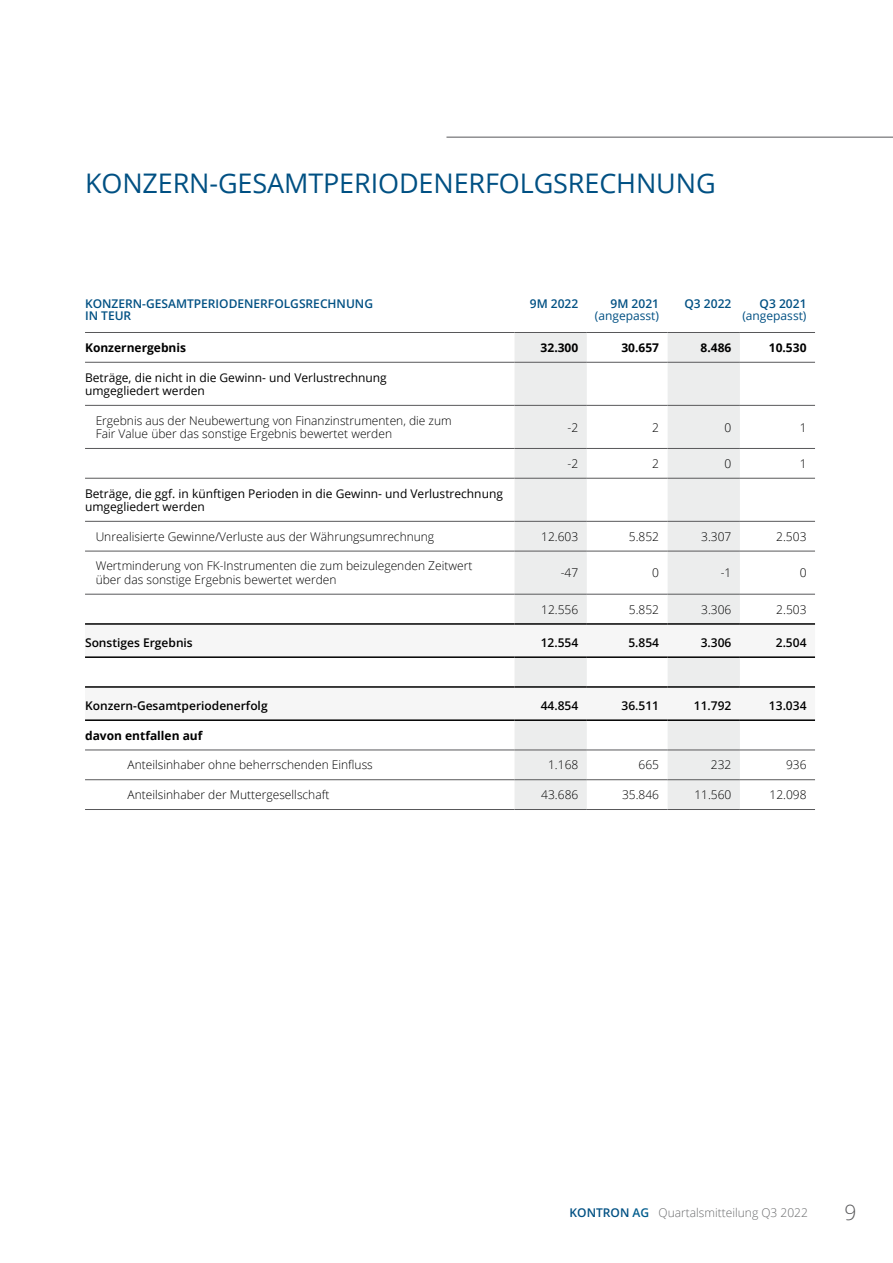
<style>
.page{position:relative;width:893px;height:1263px;background:#fff}
.page>*{position:absolute;margin:0;border:0;box-sizing:border-box;transform-origin:0 0}
.t1{font:27px "Open Sans";letter-spacing:-.005em;color:#005083}
.t2{font:300 21px "Open Sans";color:#58585a}
.t3{font:300 12px/13.5px "Open Sans";color:#000}
.t4{font:12px/13.5px "Open Sans";color:#000}
.t5{font:600 12px "Open Sans";color:#000}
.t6{font:600 12px/12px "Open Sans";color:#005083}
.t7{font:700 12px "Open Sans";color:#000}
.t8{font:300 12px "Open Sans";color:#6b6c6e}
.t9{font:12px "Open Sans";color:#005083}
.s1{font-weight:600;color:#005083}
.s2{font-weight:600;color:#005c8d}
</style>
<div class="page">
<hr style="left:446px;top:137px;width:447px;height:1px;background:#58585a">
<svg style="left:514px;top:333px;width:226px;height:476px;fill:#eceded"></svg>
<svg style="left:514px;top:625px;width:226px;height:94px;fill:#f6f6f6"></svg>
<hr style="left:85px;top:332px;width:429px;height:1px;background:#58585a">
<hr style="left:514px;top:332px;width:73px;height:1px;background:#58585a">
<hr style="left:587px;top:332px;width:81px;height:1px;background:#58585a">
<hr style="left:668px;top:332px;width:72px;height:1px;background:#58585a">
<hr style="left:740px;top:332px;width:75px;height:1px;background:#58585a">
<hr style="left:85px;top:362px;width:429px;height:1px;background:#58585a">
<hr style="left:514px;top:362px;width:73px;height:1px;background:#58585a">
<hr style="left:587px;top:362px;width:81px;height:1px;background:#58585a">
<hr style="left:668px;top:362px;width:72px;height:1px;background:#58585a">
<hr style="left:740px;top:362px;width:75px;height:1px;background:#58585a">
<hr style="left:85px;top:405px;width:429px;height:1px;background:#58585a">
<hr style="left:514px;top:405px;width:73px;height:1px;background:#58585a">
<hr style="left:587px;top:405px;width:81px;height:1px;background:#58585a">
<hr style="left:668px;top:405px;width:72px;height:1px;background:#58585a">
<hr style="left:740px;top:405px;width:75px;height:1px;background:#58585a">
<hr style="left:85px;top:448px;width:429px;height:1px;background:#58585a">
<hr style="left:514px;top:448px;width:73px;height:1px;background:#58585a">
<hr style="left:587px;top:448px;width:81px;height:1px;background:#58585a">
<hr style="left:668px;top:448px;width:72px;height:1px;background:#58585a">
<hr style="left:740px;top:448px;width:75px;height:1px;background:#58585a">
<hr style="left:85px;top:478px;width:429px;height:1px;background:#58585a">
<hr style="left:514px;top:478px;width:73px;height:1px;background:#58585a">
<hr style="left:587px;top:478px;width:81px;height:1px;background:#58585a">
<hr style="left:668px;top:478px;width:72px;height:1px;background:#58585a">
<hr style="left:740px;top:478px;width:75px;height:1px;background:#58585a">
<hr style="left:85px;top:521px;width:429px;height:1px;background:#58585a">
<hr style="left:514px;top:521px;width:73px;height:1px;background:#58585a">
<hr style="left:587px;top:521px;width:81px;height:1px;background:#58585a">
<hr style="left:668px;top:521px;width:72px;height:1px;background:#58585a">
<hr style="left:740px;top:521px;width:75px;height:1px;background:#58585a">
<hr style="left:85px;top:551px;width:429px;height:1px;background:#58585a">
<hr style="left:514px;top:551px;width:73px;height:1px;background:#58585a">
<hr style="left:587px;top:551px;width:81px;height:1px;background:#58585a">
<hr style="left:668px;top:551px;width:72px;height:1px;background:#58585a">
<hr style="left:740px;top:551px;width:75px;height:1px;background:#58585a">
<hr style="left:85px;top:594px;width:429px;height:1px;background:#58585a">
<hr style="left:514px;top:594px;width:73px;height:1px;background:#58585a">
<hr style="left:587px;top:594px;width:81px;height:1px;background:#58585a">
<hr style="left:668px;top:594px;width:72px;height:1px;background:#58585a">
<hr style="left:740px;top:594px;width:75px;height:1px;background:#58585a">
<hr style="left:85px;top:750px;width:429px;height:1px;background:#58585a">
<hr style="left:514px;top:750px;width:73px;height:1px;background:#58585a">
<hr style="left:587px;top:750px;width:81px;height:1px;background:#58585a">
<hr style="left:668px;top:750px;width:72px;height:1px;background:#58585a">
<hr style="left:740px;top:750px;width:75px;height:1px;background:#58585a">
<hr style="left:85px;top:779px;width:429px;height:1px;background:#58585a">
<hr style="left:514px;top:779px;width:73px;height:1px;background:#58585a">
<hr style="left:587px;top:779px;width:81px;height:1px;background:#58585a">
<hr style="left:668px;top:779px;width:72px;height:1px;background:#58585a">
<hr style="left:740px;top:779px;width:75px;height:1px;background:#58585a">
<hr style="left:85px;top:809px;width:429px;height:1px;background:#58585a">
<hr style="left:514px;top:809px;width:73px;height:1px;background:#58585a">
<hr style="left:587px;top:809px;width:81px;height:1px;background:#58585a">
<hr style="left:668px;top:809px;width:72px;height:1px;background:#58585a">
<hr style="left:740px;top:809px;width:75px;height:1px;background:#58585a">
<hr style="left:85px;top:623px;width:429px;height:2px;background:#000">
<hr style="left:514px;top:623px;width:73px;height:2px;background:#000">
<hr style="left:587px;top:623px;width:81px;height:2px;background:#000">
<hr style="left:668px;top:623px;width:72px;height:2px;background:#000">
<hr style="left:740px;top:623px;width:75px;height:2px;background:#000">
<hr style="left:85px;top:656px;width:429px;height:2px;background:#000">
<hr style="left:514px;top:656px;width:73px;height:2px;background:#000">
<hr style="left:587px;top:656px;width:81px;height:2px;background:#000">
<hr style="left:668px;top:656px;width:72px;height:2px;background:#000">
<hr style="left:740px;top:656px;width:75px;height:2px;background:#000">
<hr style="left:85px;top:686px;width:429px;height:2px;background:#000">
<hr style="left:514px;top:686px;width:73px;height:2px;background:#000">
<hr style="left:587px;top:686px;width:81px;height:2px;background:#000">
<hr style="left:668px;top:686px;width:72px;height:2px;background:#000">
<hr style="left:740px;top:686px;width:75px;height:2px;background:#000">
<hr style="left:85px;top:719px;width:429px;height:2px;background:#000">
<hr style="left:514px;top:719px;width:73px;height:2px;background:#000">
<hr style="left:587px;top:719px;width:81px;height:2px;background:#000">
<hr style="left:668px;top:719px;width:72px;height:2px;background:#000">
<hr style="left:740px;top:719px;width:75px;height:2px;background:#000">
<h1 class="t1" style="left:85px;top:165px;width:632px">KONZERN-GESAMTPERIODENERFOLGSRECHNUNG</h1>
<p class="t6" style="left:85px;top:297px;width:289px">KONZERN-GESAMTPERIODENERFOLGSRECHNUNG<br>IN TEUR</p>
<p class="t6" style="left:530px;top:297px;width:50px">9M 2022</p>
<p class="t6" style="left:611px;top:297px;width:50px">9M 2021</p>
<p class="t9" style="left:595px;top:307px;width:66px">(angepasst)</p>
<p class="t6" style="left:684px;top:297px;width:48px">Q3 2022</p>
<p class="t6" style="left:760px;top:297px;width:48px">Q3 2021</p>
<p class="t9" style="left:742px;top:307px;width:66px">(angepasst)</p>
<p class="t7" style="left:85px;top:339px;width:103px">Konzernergebnis</p>
<p class="t7" style="left:541px;top:339px;width:39px">32.300</p>
<p class="t7" style="left:621px;top:339px;width:39px">30.657</p>
<p class="t7" style="left:701px;top:339px;width:32px">8.486</p>
<p class="t7" style="left:769px;top:339px;width:39px">10.530</p>
<p class="t4" style="left:85px;top:370px;width:303px">Beträge, die nicht in die Gewinn- und Verlustrechnung umgegliedert werden</p>
<p class="t3" style="left:96px;top:413px;width:358px">Ergebnis aus der Neubewertung von Finanzinstrumenten, die zum<br>Fair Value über das sonstige Ergebnis bewertet werden</p>
<p class="t3" style="left:568px;top:420px;width:12px">-2</p>
<p class="t3" style="left:652px;top:420px;width:8px">2</p>
<p class="t3" style="left:724px;top:420px;width:8px">0</p>
<p class="t3" style="left:800px;top:420px;width:8px">1</p>
<p class="t3" style="left:568px;top:456px;width:12px">-2</p>
<p class="t3" style="left:652px;top:456px;width:8px">2</p>
<p class="t3" style="left:724px;top:456px;width:8px">0</p>
<p class="t3" style="left:800px;top:456px;width:8px">1</p>
<p class="t4" style="left:85px;top:486px;width:419px">Beträge, die ggf. in künftigen Perioden in die Gewinn- und Verlustrechnung umgegliedert werden</p>
<p class="t3" style="left:96px;top:529px;width:340px">Unrealisierte Gewinne/Verluste aus der Währungsumrechnung</p>
<p class="t3" style="left:541px;top:529px;width:39px">12.603</p>
<p class="t3" style="left:629px;top:529px;width:32px">5.852</p>
<p class="t3" style="left:701px;top:529px;width:32px">3.307</p>
<p class="t3" style="left:776px;top:529px;width:32px">2.503</p>
<p class="t3" style="left:96px;top:559px;width:378px">Wertminderung von FK-Instrumenten die zum beizulegenden Zeitwert über das sonstige Ergebnis bewertet werden</p>
<p class="t3" style="left:561px;top:566px;width:19px">-47</p>
<p class="t3" style="left:652px;top:566px;width:8px">0</p>
<p class="t3" style="left:721px;top:566px;width:12px">-1</p>
<p class="t3" style="left:800px;top:566px;width:8px">0</p>
<p class="t3" style="left:541px;top:602px;width:39px">12.556</p>
<p class="t3" style="left:629px;top:602px;width:32px">5.852</p>
<p class="t3" style="left:701px;top:602px;width:32px">3.306</p>
<p class="t3" style="left:776px;top:602px;width:32px">2.503</p>
<p class="t5" style="left:85px;top:634px;width:109px">Sonstiges Ergebnis</p>
<p class="t5" style="left:541px;top:634px;width:39px">12.554</p>
<p class="t5" style="left:628px;top:634px;width:32px">5.854</p>
<p class="t5" style="left:701px;top:634px;width:32px">3.306</p>
<p class="t5" style="left:776px;top:634px;width:32px">2.504</p>
<p class="t5" style="left:85px;top:697px;width:184px">Konzern-Gesamtperiodenerfolg</p>
<p class="t5" style="left:541px;top:697px;width:39px">44.854</p>
<p class="t5" style="left:621px;top:697px;width:39px">36.511</p>
<p class="t5" style="left:694px;top:697px;width:39px">11.792</p>
<p class="t5" style="left:769px;top:697px;width:39px">13.034</p>
<p class="t7" style="left:85px;top:727px;width:119px">davon entfallen auf</p>
<p class="t3" style="left:128px;top:758px;width:247px">Anteilsinhaber ohne beherrschenden Einfluss</p>
<p class="t3" style="left:548px;top:758px;width:32px">1.168</p>
<p class="t3" style="left:639px;top:758px;width:22px">665</p>
<p class="t3" style="left:711px;top:758px;width:22px">232</p>
<p class="t3" style="left:786px;top:758px;width:22px">936</p>
<p class="t3" style="left:128px;top:788px;width:203px">Anteilsinhaber der Muttergesellschaft</p>
<p class="t3" style="left:541px;top:788px;width:39px">43.686</p>
<p class="t3" style="left:622px;top:788px;width:39px">35.846</p>
<p class="t3" style="left:694px;top:788px;width:39px">11.560</p>
<p class="t3" style="left:769px;top:788px;width:39px">12.098</p>
<p class="t8" style="left:570px;top:1204px;width:240px"><span class="s1">KONTRON</span> <span class="s2">AG</span> Quartalsmitteilung Q3 2022</p>
<h2 class="t2" style="left:844px;top:1197px;width:13px">9</h2>
</div>
